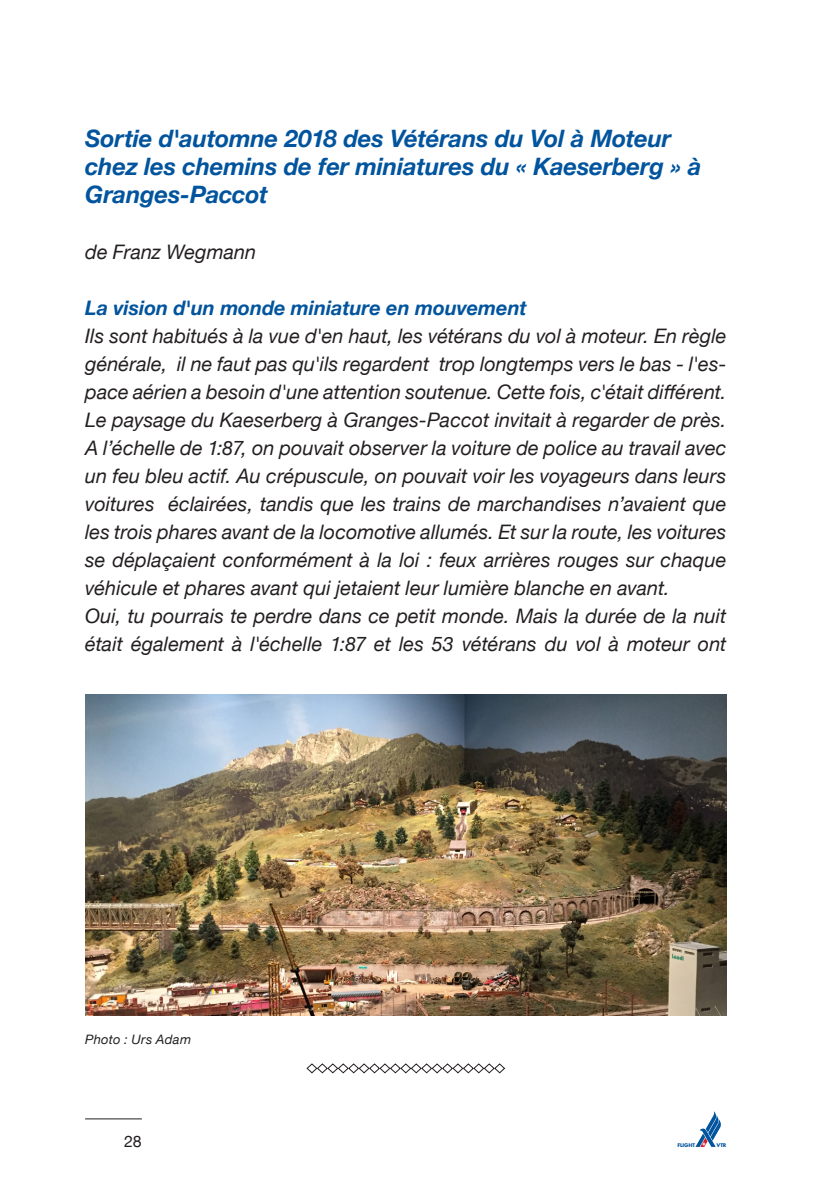
<style>
.page{position:relative;width:840px;height:1191px;background:#fff}
.page>*{position:absolute;margin:0;border:0;box-sizing:border-box;transform-origin:0 0}
.t1{font:italic 700 24px/28px "Helvetica Neue";letter-spacing:-.005em;color:#01549d}
.t2{font:italic 20px/28px "Helvetica Neue";letter-spacing:.005em;color:#231f20}
.t3{font:italic 700 20px "Helvetica Neue";color:#01549d}
.t4{font:16px "Helvetica Neue";color:#231f20}
.t5{font:italic 13px "Helvetica Neue";letter-spacing:.02em;color:#231f20}
.t6{font:700 5px "Futura";letter-spacing:-.015em;color:#01549d}
</style>
<div class="page">
<hr style="left:85px;top:1118px;width:57px;height:1px;background:#231f20">
<svg style="left:695px;top:1111px;width:25px;height:36px"></svg>
<img style="left:85px;top:694px;width:641px;height:321px">
<svg style="left:306px;top:1063px;width:199px;height:11px"></svg>
<p class="t1" style="left:85px;top:125px;width:617px">Sortie d'automne 2018 des Vétérans du Vol à Moteur chez les chemins de fer miniatures du « Kaeserberg » à<br>Granges-Paccot</p>
<p class="t2" style="left:85px;top:239px;width:172px">de Franz Wegmann</p>
<p class="t3" style="left:85px;top:292px;width:443px">La vision d'un monde miniature en mouvement</p>
<p class="t2" style="left:85px;top:323px;width:642px">Ils sont habitués à la vue d'en haut, les vétérans du vol à moteur. En règle générale, il ne faut pas qu'ils regardent trop longtemps vers le bas - l'es&shy;pace aérien a besoin d'une attention soutenue. Cette fois, c'était différent.<br>Le paysage du Kaeserberg à Granges-Paccot invitait à regarder de près.<br>A l’échelle de 1:87, on pouvait observer la voiture de police au travail avec un feu bleu actif. Au crépuscule, on pouvait voir les voyageurs dans leurs voitures éclairées, tandis que les trains de marchandises n’avaient que les trois phares avant de la locomotive allumés. Et sur la route, les voitures se déplaçaient conformément à la loi : feux arrières rouges sur chaque véhicule et phares avant qui jetaient leur lumière blanche en avant.<br>Oui, tu pourrais te perdre dans ce petit monde. Mais la durée de la nuit était également à l'échelle 1:87 et les 53 vétérans du vol à moteur ont</p>
<p class="t5" style="left:85px;top:1029px;width:107px">Photo : Urs Adam</p>
<p class="t4" style="left:124px;top:1129px;width:19px">28</p>
<p class="t6" style="left:677px;top:1141px;width:19px">FLIGHT</p>
<p class="t6" style="left:716px;top:1141px;width:12px">VTR</p>
</div>
